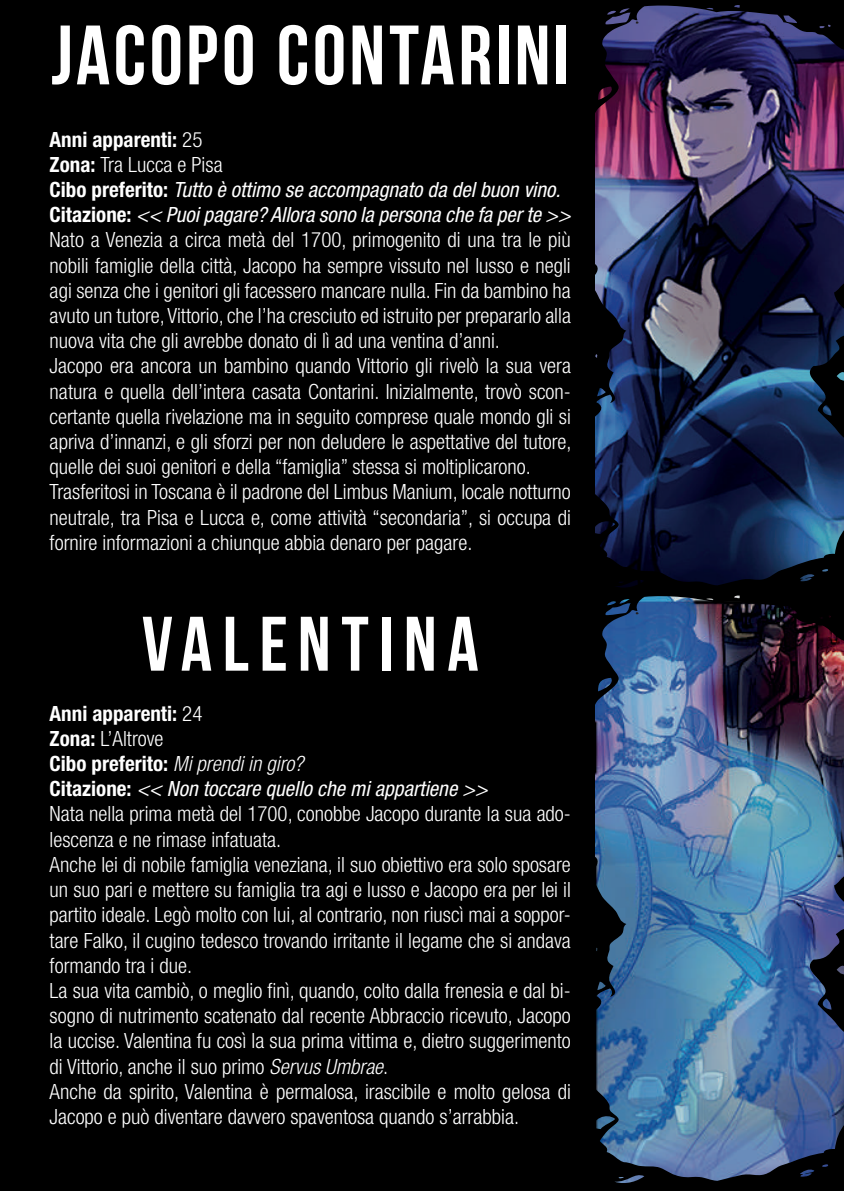
<style>
.page{position:relative;width:844px;height:1191px;background:#fff}
.page>*{position:absolute;margin:0;border:0;box-sizing:border-box;transform-origin:0 0}
.t1{font:700 84px "Bebas Neue";letter-spacing:.04em;color:#fff}
.t2{font:700 77px "Bebas Neue";letter-spacing:.135em;color:#fff}
.t3{font:300 condensed 21px/25.2px "Helvetica Neue LT Pro";color:#fff}
.s1{font-weight:700}
.s2{font-weight:400;font-style:italic}
.s3{font-style:italic}
</style>
<div class="page">
<div style="left:0;top:0;width:843px;height:1191px;background:#000"></div>
<img style="left:595px;top:117px;width:248px;height:969px">
<svg style="left:595px;top:263px;width:6px;height:15px"></svg>
<svg style="left:833px;top:283px;width:10px;height:27px"></svg>
<svg style="left:800px;top:335px;width:43px;height:104px"></svg>
<img style="left:595px;top:5px;width:248px;height:112px">
<svg style="left:595px;top:287px;width:31px;height:132px"></svg>
<svg style="left:595px;top:855px;width:6px;height:15px"></svg>
<svg style="left:833px;top:875px;width:10px;height:28px"></svg>
<svg style="left:800px;top:928px;width:43px;height:105px"></svg>
<svg style="left:596px;top:1086px;width:247px;height:97px"></svg>
<img style="left:595px;top:491px;width:248px;height:217px">
<svg style="left:595px;top:879px;width:31px;height:134px"></svg>
<h1 class="t1" style="left:51px;top:9px;width:519px">JACOPO CONTARINI</h1>
<p class="t3" style="left:50px;top:126px;width:523px"><span class="s1">Anni apparenti:</span> 25<br><span class="s1">Zona:</span> Tra Lucca e Pisa<br><span class="s1">Cibo preferito:</span> <span class="s2">Tutto è ottimo se accompagnato da del buon vino.<br></span><span class="s1">Citazione:</span> <span class="s2">&lt;&lt; Puoi pagare? Allora sono la persona che fa per te &gt;&gt; </span>Nato a Venezia a circa metà del 1700, primogenito di una tra le più nobili famiglie della città, Jacopo ha sempre vissuto nel lusso e negli agi senza che i genitori gli facessero mancare nulla. Fin da bambino ha avuto un tutore, Vittorio, che l’ha cresciuto ed istruito per prepararlo alla nuova vita che gli avrebbe donato di lì ad una ventina d’anni.<br>Jacopo era ancora un bambino quando Vittorio gli rivelò la sua vera natura e quella dell’intera casata Contarini. Inizialmente, trovò scon&shy;certante quella rivelazione ma in seguito comprese quale mondo gli si apriva d’innanzi, e gli sforzi per non deludere le aspettative del tutore, quelle dei suoi genitori e della “famiglia” stessa si moltiplicarono.<br>Trasferitosi in Toscana è il padrone del Limbus Manium, locale notturno neutrale, tra Pisa e Lucca e, come attività “secondaria”, si occupa di fornire informazioni a chiunque abbia denaro per pagare.</p>
<h2 class="t2" style="left:142px;top:602px;width:338px">VALENTINA</h2>
<p class="t3" style="left:50px;top:700px;width:522px"><span class="s1">Anni apparenti:</span> 24<br><span class="s1">Zona:</span> L’Altrove<br><span class="s1">Cibo preferito:</span> <span class="s3">Mi prendi in giro?<br></span><span class="s1">Citazione:</span> <span class="s2">&lt;&lt; Non toccare quello che mi appartiene &gt;&gt;<br></span>Nata nella prima metà del 1700, conobbe Jacopo durante la sua ado&shy;lescenza e ne rimase infatuata.<br>Anche lei di nobile famiglia veneziana, il suo obiettivo era solo sposare un suo pari e mettere su famiglia tra agi e lusso e Jacopo era per lei il partito ideale. Legò molto con lui, al contrario, non riuscì mai a soppor&shy;tare Falko, il cugino tedesco trovando irritante il legame che si andava formando tra i due.<br>La sua vita cambiò, o meglio finì, quando, colto dalla frenesia e dal bi&shy;sogno di nutrimento scatenato dal recente Abbraccio ricevuto, Jacopo la uccise. Valentina fu così la sua prima vittima e, dietro suggerimento di Vittorio, anche il suo primo <span class="s3">Servus Umbrae</span>.<br>Anche da spirito, Valentina è permalosa, irascibile e molto gelosa di Jacopo e può diventare davvero spaventosa quando s’arrabbia.</p>
</div>
